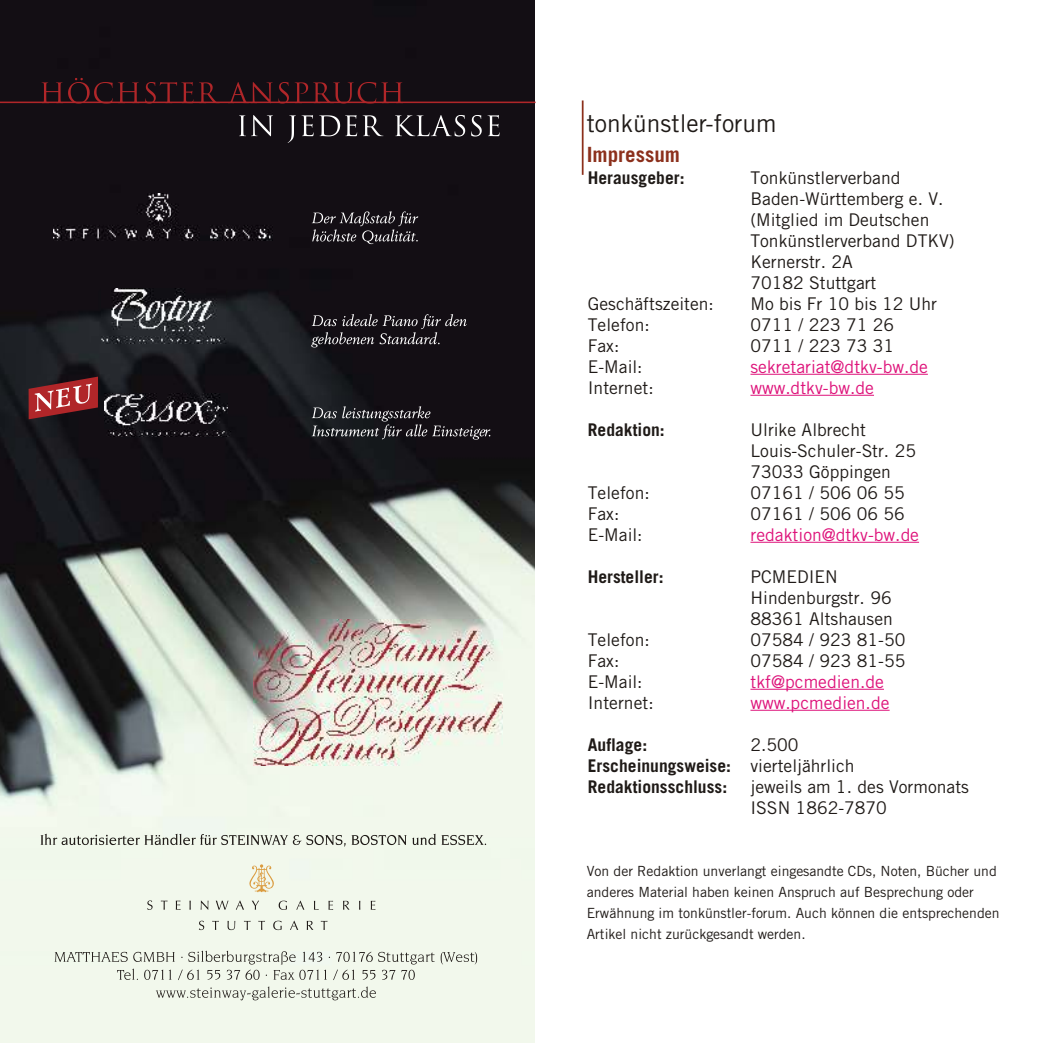
<style>
.page{position:relative;width:1043px;height:1043px;background:#fff}
.page>*{position:absolute;margin:0;border:0;box-sizing:border-box;transform-origin:0 0}
.t1{font:24.5px "Trade Gothic";color:#1f1a17}
.t2{font:700 21px "Trade Gothic";color:#8c301c}
.t3{font:17.5px/21px "Trade Gothic";color:#1f1a17}
.t4{font:700 17.5px/21px "Trade Gothic";letter-spacing:.005em;color:#1f1a17}
.t5{font:17.5px "Trade Gothic";color:#de127a}
.t6{font:14px/21px "Trade Gothic";color:#1f1a17}
.s1{font-weight:400}
</style>
<div class="page">
<hr style="left:582px;top:100px;width:2px;height:75px;background:#8c301c">
<hr style="left:750px;top:374px;width:178px;height:1px;background:#de127a">
<hr style="left:750px;top:395px;width:124px;height:1px;background:#de127a">
<hr style="left:750px;top:542px;width:169px;height:1px;background:#de127a">
<hr style="left:750px;top:689px;width:134px;height:1px;background:#de127a">
<hr style="left:750px;top:710px;width:140px;height:1px;background:#de127a">
<img style="left:0;top:0;width:534px;height:951px">
<img style="left:54px;top:194px;width:218px;height:46px">
<img style="left:92px;top:337px;width:137px;height:7px">
<img style="left:102px;top:289px;width:124px;height:45px">
<img style="left:96px;top:431px;width:139px;height:6px">
<img style="left:104px;top:394px;width:123px;height:34px">
<svg style="left:312px;top:211px;width:106px;height:33px;background:#383439"></svg>
<svg style="left:311px;top:314px;width:156px;height:33px;background:#332f34"></svg>
<svg style="left:312px;top:406px;width:178px;height:34px;background:#313034"></svg>
<svg style="left:29px;top:377px;width:69px;height:42px;background:#8f393c"></svg>
<img style="left:253px;top:619px;width:249px;height:146px">
<hr style="left:0;top:102px;width:536px;height:1px;background:#b02629">
<svg style="left:42px;top:78px;width:361px;height:26px;background:#331218"></svg>
<svg style="left:239px;top:115px;width:261px;height:28px;background:#363136"></svg>
<svg style="left:54px;top:951px;width:423px;height:29px;background:#dadfd4"></svg>
<svg style="left:156px;top:986px;width:220px;height:14px;background:#d2d7cc"></svg>
<svg style="left:41px;top:834px;width:445px;height:13px;background:#c4c9be"></svg>
<svg style="left:249px;top:864px;width:26px;height:28px"></svg>
<svg style="left:147px;top:900px;width:112px;height:10px"></svg>
<svg style="left:279px;top:901px;width:96px;height:9px"></svg>
<svg style="left:199px;top:921px;width:129px;height:9px"></svg>
<h1 class="t1" style="left:587px;top:113px;width:191px">ton künst ler-fo rum</h1>
<p class="t2" style="left:587px;top:145px;width:95px">Im pres sum</p>
<p class="t4" style="left:588px;top:168px;width:98px">He raus ge ber:</p>
<p class="t3" style="left:750px;top:168px;width:206px">Ton künst ler ver band<br>Ba den-Würt tem berg e. V. (Mit glied im Deut schen<br>Ton künst ler ver band DTKV)<br>Ker nerstr. 2A<br>70182 Stutt gart</p>
<p class="t3" style="left:588px;top:294px;width:128px">Ge schäfts zei ten:</p>
<p class="t3" style="left:750px;top:294px;width:188px">Mo bis Fr 10 bis 12 Uhr</p>
<p class="t3" style="left:588px;top:315px;width:63px">Te le fon:</p>
<p class="t3" style="left:750px;top:315px;width:145px">0711 / 223 71 26</p>
<p class="t3" style="left:588px;top:336px;width:33px">Fax:</p>
<p class="t3" style="left:750px;top:336px;width:145px">0711 / 223 73 31</p>
<p class="t3" style="left:588px;top:357px;width:56px">E-Mail:</p>
<p class="t5" style="left:750px;top:359px;width:179px">se kre ta ri at@dtkv-bw.de</p>
<p class="t3" style="left:588px;top:378px;width:67px">In ter net:</p>
<p class="t5" style="left:750px;top:380px;width:125px">www.dtkv-bw.de</p>
<p class="t4" style="left:588px;top:420px;width:79px">Re dak ti on:</p>
<p class="t3" style="left:750px;top:420px;width:167px">Ul ri ke Al brecht<br>Louis-Schu ler-Str. 25<br>73033 Göp pin gen</p>
<p class="t3" style="left:588px;top:483px;width:63px">Te le fon:</p>
<p class="t3" style="left:750px;top:483px;width:156px">07161 / 506 06 55</p>
<p class="t3" style="left:588px;top:504px;width:33px">Fax:</p>
<p class="t3" style="left:750px;top:504px;width:156px">07161 / 506 06 56</p>
<p class="t3" style="left:588px;top:525px;width:56px">E-Mail:</p>
<p class="t5" style="left:750px;top:527px;width:170px">red ak ti on@dtkv-bw.de</p>
<p class="t4" style="left:588px;top:567px;width:77px">Her stel ler:</p>
<p class="t3" style="left:750px;top:567px;width:144px">PCME DIEN<br>Hin den burgstr. 96<br>88361 Alts hau sen</p>
<p class="t3" style="left:588px;top:630px;width:63px">Te le fon:</p>
<p class="t3" style="left:750px;top:630px;width:156px">07584 / 923 81-50</p>
<p class="t3" style="left:588px;top:651px;width:33px">Fax:</p>
<p class="t3" style="left:750px;top:651px;width:156px">07584 / 923 81-55</p>
<p class="t3" style="left:588px;top:672px;width:56px">E-Mail:</p>
<p class="t5" style="left:750px;top:674px;width:135px">tkf@pcme dien.de</p>
<p class="t3" style="left:588px;top:693px;width:67px">In ter net:</p>
<p class="t5" style="left:750px;top:695px;width:141px">www.pcme dien.de</p>
<p class="t4" style="left:588px;top:735px;width:61px">Auf la ge:</p>
<p class="t4" style="left:588px;top:735px;width:268px;text-indent:163px"><span class="s1">2.500<br></span>Er schei nungs wei se: <span class="s1">vier tel jähr lich<br></span>Re dak tions schluss:</p>
<p class="t3" style="left:750px;top:777px;width:220px">je weils am 1. des Vor mo nats<br>ISSN 1862-7870</p>
<p class="t6" style="left:587px;top:861px;width:414px">Von der Re dak ti on un ver langt ein ge sand te CDs, No ten, Bü cher und an de res Ma te ri al ha ben kei nen An spruch auf Be spre chung oder<br>Er wäh nung im ton künst ler-fo rum. Auch kön nen die ent spre chen den Ar ti kel nicht zu rüc kge sandt wer den.</p>
</div>
